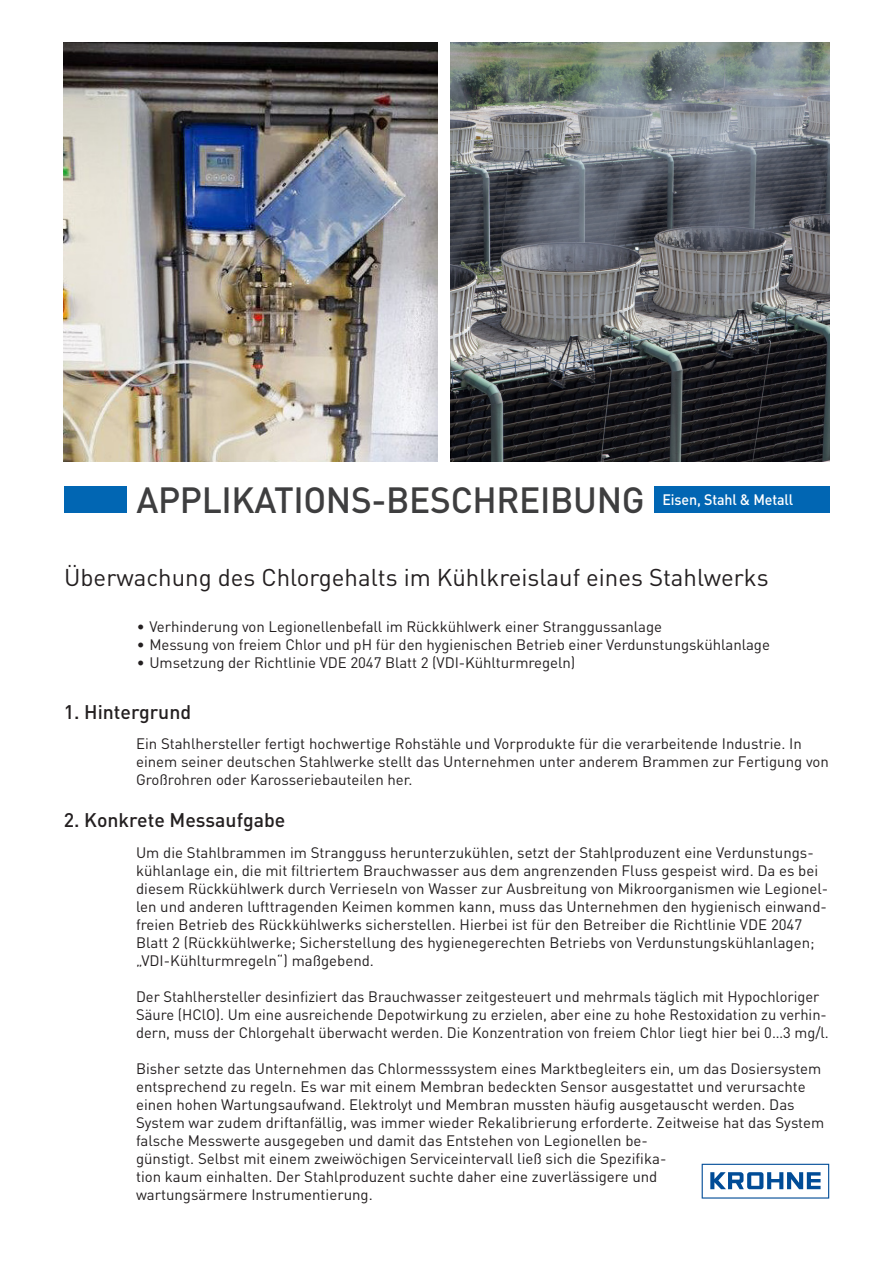
<style>
.page{position:relative;width:893px;height:1263px;background:#fff}
.page>*{position:absolute;margin:0;border:0;box-sizing:border-box;transform-origin:0 0}
.t1{font:500 36px "DIN Pro";letter-spacing:-.01em;color:#3e3e3f}
.t2{font:24px "DIN Pro";color:#231f20}
.t3{font:500 19.5px "DIN Pro";color:#231f20}
.t4{font:15px/18px "DIN Pro";color:#231f20}
.t5{font:500 15px "DIN Pro";letter-spacing:-.01em;color:#fff;scale:.95 1}
</style>
<div class="page">
<img style="left:64px;top:42px;width:374px;height:419px">
<img style="left:451px;top:42px;width:378px;height:419px">
<svg style="left:702px;top:1164px;width:127px;height:34px"></svg>
<div style="left:64px;top:486px;width:765px;height:27px;background:#0166b3"></div>
<div style="left:128px;top:486px;width:526px;height:46px;background:#fff"></div>
<h1 class="t1" style="left:136px;top:475px;width:510px">APPLIKATIONS-BESCHREIBUNG</h1>
<p class="t5" style="left:662px;top:489px;width:139px">Eisen, Stahl &amp; Metall</p>
<h2 class="t2" style="left:64px;top:561px;width:706px">Überwachung des Chlorgehalts im Kühlkreislauf eines Stahlwerks</h2>
<p class="t4" style="left:137px;top:617px;width:527px">• Verhinderung von Legionellenbefall im Rückkühlwerk einer Stranggussanlage</p>
<p class="t4" style="left:137px;top:635px;width:635px">• Messung von freiem Chlor und pH für den hygienischen Betrieb einer Verdunstungskühlanlage</p>
<p class="t4" style="left:137px;top:653px;width:440px">• Umsetzung der Richtlinie VDE 2047 Blatt 2 (VDI-Kühlturmregeln)</p>
<h3 class="t3" style="left:64px;top:698px;width:129px">1. Hintergrund</h3>
<p class="t4" style="left:136px;top:734px;width:694px">Ein Stahlhersteller fertigt hochwertige Rohstähle und Vorprodukte für die verarbeitende Industrie. In einem seiner deutschen Stahlwerke stellt das Unternehmen unter anderem Brammen zur Fertigung von<br>Großrohren oder Karosseriebauteilen her.</p>
<h3 class="t3" style="left:64px;top:806px;width:223px">2. Konkrete Messaufgabe</h3>
<p class="t4" style="left:136px;top:842px;width:694px">Um die Stahlbrammen im Strangguss herunterzukühlen, setzt der Stahlproduzent eine Verdunstungs&shy;kühlanlage ein, die mit filtriertem Brauchwasser aus dem angrenzenden Fluss gespeist wird. Da es bei diesem Rückkühlwerk durch Verrieseln von Wasser zur Ausbreitung von Mikroorganismen wie Legionel&shy;len und anderen lufttragenden Keimen kommen kann, muss das Unternehmen den hygienisch einwand&shy;freien Betrieb des Rückkühlwerks sicherstellen. Hierbei ist für den Betreiber die Richtlinie VDE 2047<br>Blatt 2 (Rückkühlwerke; Sicherstellung des hygienegerechten Betriebs von Verdunstungskühlanlagen; „VDI-Kühlturmregeln“) maßgebend.</p>
<p class="t4" style="left:136px;top:986px;width:694px">Der Stahlhersteller desinfiziert das Brauchwasser zeitgesteuert und mehrmals täglich mit Hypochloriger<br>Säure (HClO). Um eine ausreichende Depotwirkung zu erzielen, aber eine zu hohe Restoxidation zu verhin&shy;dern, muss der Chlorgehalt überwacht werden. Die Konzentration von freiem Chlor liegt hier bei 0…3 mg/l.</p>
<p class="t4" style="left:136px;top:1058px;width:690px">Bisher setzte das Unternehmen das Chlormesssystem eines Marktbegleiters ein, um das Dosiersystem entsprechend zu regeln. Es war mit einem Membran bedeckten Sensor ausgestattet und verursachte einen hohen Wartungsaufwand. Elektrolyt und Membran mussten häufig ausgetauscht werden. Das System war zudem driftanfällig, was immer wieder Rekalibrierung erforderte. Zeitweise hat das System falsche Messwerte ausgegeben und damit das Entstehen von Legionellen be-<br>günstigt. Selbst mit einem zweiwöchigen Serviceintervall ließ sich die Spezifika-<br>tion kaum einhalten. Der Stahlproduzent suchte daher eine zuverlässigere und<br>wartungsärmere Instrumentierung.</p>
</div>
